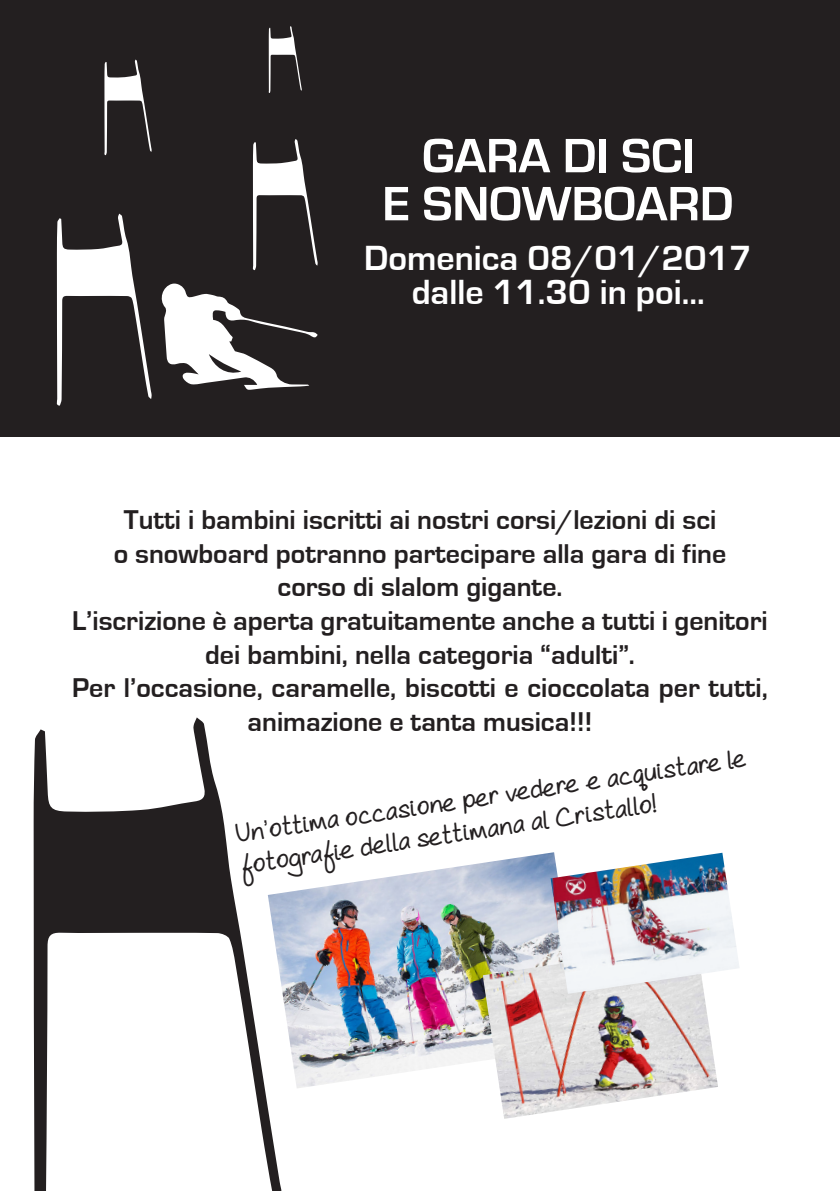
<style>
.page{position:relative;width:840px;height:1191px;background:#fff}
.page>*{position:absolute;margin:0;border:0;box-sizing:border-box;transform-origin:0 0}
.t1{font:700 50px "Eurostile";color:#fff}
.t2{font:700 36px "Eurostile";color:#fff}
.t3{font:700 28px/33.6px "Eurostile";color:#231f20;text-align:center}
.t4{font:800 26px/32.4px "As Cute As";color:#231f20}
.s1{font-family:"Eurostile";font-weight:400}
</style>
<div class="page">
<div style="left:0;top:0;width:839px;height:437px;background:#231f20"></div>
<svg style="left:161px;top:283px;width:156px;height:107px"></svg>
<svg style="left:56px;top:214px;width:95px;height:192px"></svg>
<svg style="left:33px;top:717px;width:248px;height:474px"></svg>
<svg style="left:252px;top:139px;width:65px;height:131px"></svg>
<svg style="left:104px;top:60px;width:47px;height:95px"></svg>
<svg style="left:268px;top:26px;width:33px;height:67px"></svg>
<img style="left:268px;top:852px;width:282px;height:236px">
<img style="left:482px;top:943px;width:235px;height:175px">
<img style="left:550px;top:852px;width:189px;height:141px">
<p class="t1" style="left:422px;top:129px;width:273px">GARA DI SCI</p>
<p class="t1" style="left:383px;top:177px;width:352px">E SNOWBOARD</p>
<p class="t2" style="left:364px;top:239px;width:389px">Domenica 08/01/2017</p>
<p class="t2" style="left:411px;top:273px;width:294px">dalle 11.30 in poi...</p>
<p class="t3" style="left:124px;top:503px;width:593px">Tutti i bambini iscritti ai nostri corsi/lezioni di sci</p>
<p class="t3" style="left:114px;top:537px;width:613px">o snowboard potranno partecipare alla gara di fine</p>
<p class="t3" style="left:277px;top:571px;width:286px">corso di slalom gigante.</p>
<p class="t3" style="left:72px;top:604px;width:697px">L’iscrizione è aperta gratuitamente anche a tutti i genitori</p>
<p class="t3" style="left:205px;top:638px;width:431px">dei bambini, nella categoria “adulti”.</p>
<p class="t3" style="left:72px;top:671px;width:697px">Per l’occasione, caramelle, biscotti e cioccolata per tutti, animazione e tanta musica!!!</p>
<p class="t4" style="left:233px;top:815px;width:516px;rotate:-8deg">Un<span class="s1">’</span>ottima occasione per vedere e acquistare le fotografie della settimana al Cristallo!</p>
</div>
